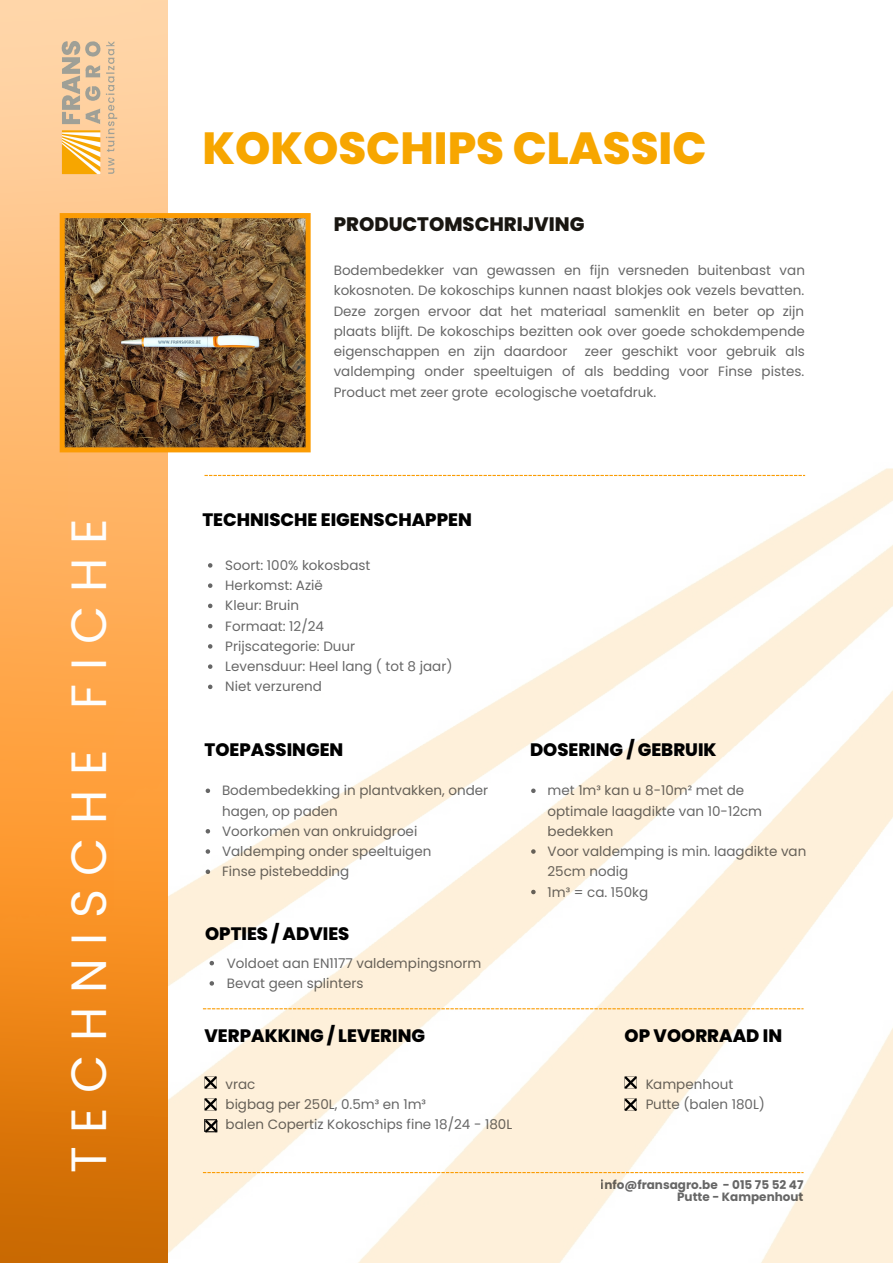
<style>
.page{position:relative;width:893px;height:1264px;background:#fff}
.page>*{position:absolute;margin:0;border:0;box-sizing:border-box;transform-origin:0 0}
.t1{font:49.5px "Poppins";letter-spacing:.28em;color:#fefefd}
.t2{font:800 45px "Poppins";color:#f7a600}
.t3{font:800 19.5px "Poppins";color:#191611}
.t4{font:800 18px "Poppins";color:#000}
.t5{font:13.5px/20.2px "Poppins";color:#000}
.t6{font:700 12px/12px "Poppins";color:#000;text-align:right}
</style>
<div class="page">
<img style="left:167px;top:0;width:725px;height:1262px">
<img style="left:0;top:0;width:167px;height:1262px">
<svg style="left:203px;top:1171px;width:600px;height:2px"></svg>
<svg style="left:60px;top:213px;width:250px;height:239px"></svg>
<svg style="left:204px;top:1076px;width:13px;height:12px"></svg>
<svg style="left:204px;top:1098px;width:13px;height:12px"></svg>
<svg style="left:624px;top:1076px;width:13px;height:12px"></svg>
<svg style="left:203px;top:1008px;width:600px;height:1px"></svg>
<svg style="left:204px;top:475px;width:601px;height:1px"></svg>
<img style="left:60px;top:30px;width:68px;height:145px">
<svg style="left:208px;top:563px;width:4px;height:4px"></svg>
<svg style="left:208px;top:583px;width:4px;height:5px"></svg>
<svg style="left:208px;top:603px;width:4px;height:5px"></svg>
<svg style="left:208px;top:624px;width:4px;height:4px"></svg>
<svg style="left:208px;top:644px;width:4px;height:4px"></svg>
<svg style="left:208px;top:664px;width:4px;height:5px"></svg>
<svg style="left:208px;top:684px;width:4px;height:5px"></svg>
<svg style="left:531px;top:788px;width:4px;height:5px"></svg>
<svg style="left:531px;top:849px;width:4px;height:4px"></svg>
<svg style="left:531px;top:889px;width:4px;height:5px"></svg>
<svg style="left:206px;top:788px;width:4px;height:5px"></svg>
<svg style="left:206px;top:829px;width:4px;height:4px"></svg>
<svg style="left:206px;top:849px;width:4px;height:4px"></svg>
<svg style="left:206px;top:869px;width:4px;height:5px"></svg>
<svg style="left:209px;top:960px;width:5px;height:5px"></svg>
<svg style="left:209px;top:981px;width:5px;height:4px"></svg>
<svg style="left:204px;top:1119px;width:13px;height:13px"></svg>
<svg style="left:624px;top:1098px;width:13px;height:12px"></svg>
<h1 class="t1" style="left:54px;top:1173px;width:655px;rotate:-90deg">TECHNISCHE FICHE</h1>
<h2 class="t2" style="left:202px;top:117px;width:505px">KOKOSCHIPS CLASSIC</h2>
<h3 class="t3" style="left:334px;top:211px;width:252px">PRODUCTOMSCHRIJVING</h3>
<p class="t5" style="left:334px;top:260px;width:472px;text-align:justify">Bodembedekker van gewassen en fijn versneden buitenbast van kokosnoten. De kokoschips kunnen naast blokjes ook vezels bevatten.<br>Deze zorgen ervoor dat het materiaal samenklit en beter op zijn plaats blijft. De kokoschips bezitten ook over goede schokdempende eigenschappen en zijn daardoor</p>
<p class="t5" style="left:334px;top:341px;width:473px;text-align:justify;text-indent:251px">zeer geschikt voor gebruik als valdemping onder speeltuigen of als bedding voor Finse pistes.<br>Product met zeer grote ecologische voetafdruk.</p>
<h3 class="t4" style="left:202px;top:507px;width:271px">TECHNISCHE EIGENSCHAPPEN</h3>
<p class="t5" style="left:225px;top:555px;width:229px">Soort: 100% kokosbast<br>Herkomst: Azië<br>Kleur: Bruin<br>Formaat: 12/24<br>Prijscategorie: Duur<br>Levensduur: Heel lang ( tot 8 jaar)<br>Niet verzurend</p>
<h3 class="t4" style="left:204px;top:737px;width:140px">TOEPASSINGEN</h3>
<p class="t5" style="left:222px;top:780px;width:268px">Bodembedekking in plantvakken, onder hagen, op paden<br>Voorkomen van onkruidgroei<br>Valdemping onder speeltuigen<br>Finse pistebedding</p>
<h3 class="t4" style="left:205px;top:920px;width:146px">OPTIES / ADVIES</h3>
<p class="t5" style="left:227px;top:952px;width:256px">Voldoet aan EN1177 valdempingsnorm<br>Bevat geen splinters</p>
<h3 class="t4" style="left:204px;top:1023px;width:222px">VERPAKKING / LEVERING</h3>
<p class="t5" style="left:225px;top:1073px;width:288px">vrac<br>bigbag per 250L, 0.5m³ en 1m³<br>balen Copertiz Kokoschips fine 18/24 - 180L</p>
<h3 class="t4" style="left:530px;top:737px;width:188px">DOSERING / GEBRUIK</h3>
<p class="t5" style="left:547px;top:780px;width:260px">met 1m³ kan u 8-10m² met de optimale laagdikte van 10-12cm bedekken<br>Voor valdemping is min. laagdikte van<br>25cm nodig<br>1m³ = ca. 150kg</p>
<h3 class="t4" style="left:624px;top:1023px;width:159px">OP VOORRAAD IN</h3>
<p class="t5" style="left:645px;top:1073px;width:121px">Kampenhout<br>Putte (balen 180L)</p>
<p class="t6" style="left:600px;top:1178px;width:204px">info@fransagro.be - 015 75 52 47<br>Putte - Kampenhout</p>
</div>
